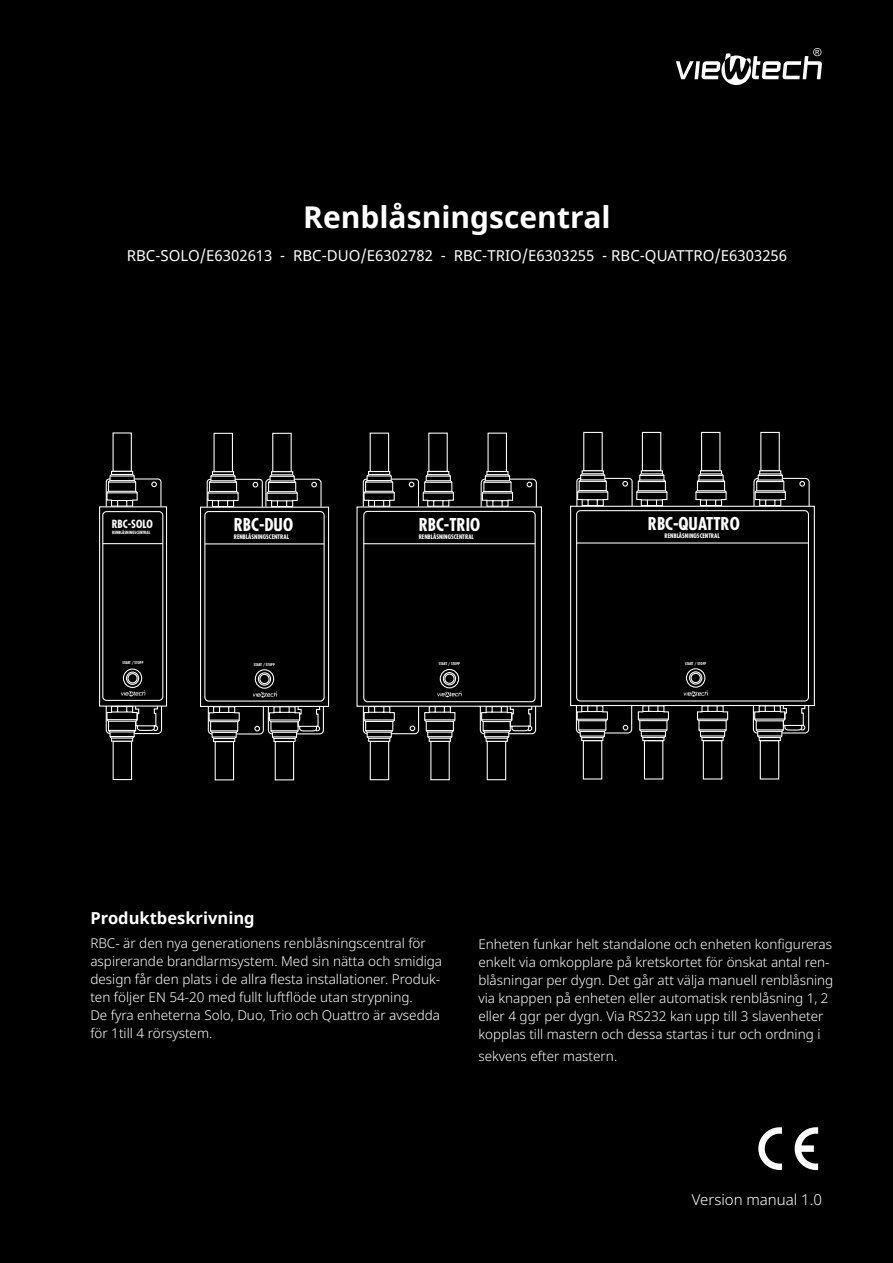
<style>
.page{position:relative;width:893px;height:1263px;background:#000}
.page>*{position:absolute;margin:0;border:0;box-sizing:border-box;transform-origin:0 0}
.t1{font:700 30px "Noto Sans";color:#fff}
.t2{font:700 condensed 17.25px "Futura Std";color:#fff}
.t3{font:700 16.5px "Noto Sans";color:#fff}
.t4{font:15px "Noto Sans";color:#fff}
.t5{font:300 15px "Noto Sans";color:#fff}
.t6{font:300 13.5px/18px "Noto Sans";color:#fff}
.t7{font:700 condensed 10.95px "Futura Std";color:#fff}
.t8{font:700 condensed 6.15px "Futura Std";color:#fff}
.t9{font:700 condensed 4.2px "Futura Std";color:#fff}
.t10{font:700 condensed 3.75px "Futura Std";color:#fff}
</style>
<div class="page">
<svg style="left:795px;top:1127px;width:23px;height:43px"></svg>
<svg style="left:758px;top:1127px;width:24px;height:43px"></svg>
<svg style="left:676px;top:48px;width:146px;height:37px"></svg>
<svg style="left:206px;top:432px;width:116px;height:74px"></svg>
<svg style="left:363px;top:432px;width:174px;height:73px"></svg>
<svg style="left:576px;top:431px;width:234px;height:299px"></svg>
<svg style="left:99px;top:506px;width:710px;height:275px"></svg>
<svg style="left:102px;top:432px;width:62px;height:310px"></svg>
<p class="t1" style="left:303px;top:196px;width:309px">Renblåsningscentral</p>
<p class="t4" style="left:127px;top:245px;width:662px">RBC-SOLO/E6302613 - RBC-DUO/E6302782 - RBC-TRIO/E6303255 - RBC-QUATTRO/E6303256</p>
<p class="t7" style="left:112px;top:518px;width:43px">RBC-SOLO</p>
<p class="t9" style="left:112px;top:529px;width:40px">RENBLÅSNINGSCENTRAL</p>
<p class="t10" style="left:122px;top:660px;width:23px">START / STOPP</p>
<p class="t2" style="left:234px;top:514px;width:61px">RBC-DUO</p>
<p class="t8" style="left:234px;top:533px;width:57px">RENBLÅSNINGSCENTRAL</p>
<p class="t10" style="left:254px;top:662px;width:23px">START / STOPP</p>
<p class="t2" style="left:419px;top:514px;width:63px">RBC-TRIO</p>
<p class="t8" style="left:419px;top:532px;width:57px">RENBLÅSNINGSCENTRAL</p>
<p class="t10" style="left:439px;top:662px;width:23px">START / STOPP</p>
<p class="t2" style="left:648px;top:513px;width:93px">RBC-QUATTRO</p>
<p class="t8" style="left:664px;top:532px;width:57px">RENBLÅSNINGSCENTRAL</p>
<p class="t10" style="left:685px;top:661px;width:23px">START / STOPP</p>
<p class="t3" style="left:90px;top:906px;width:166px">Produktbeskrivning</p>
<p class="t6" style="left:90px;top:934px;width:353px">RBC- är den nya generationens renblåsningscentral för aspirerande brandlarmsystem. Med sin nätta och smidiga design får den plats i de allra flesta installationer. Produk&shy;ten följer EN 54-20 med fullt luftflöde utan strypning.</p>
<p class="t6" style="left:90px;top:1006px;width:351px">De fyra enheterna Solo, Duo, Trio och Quattro är avsedda för 1till 4 rörsystem.</p>
<p class="t6" style="left:478px;top:936px;width:356px">Enheten funkar helt standalone och enheten konfigureras enkelt via omkopplare på kretskortet för önskat antal ren&shy;blåsningar per dygn. Det går att välja manuell renblåsning via knappen på enheten eller automatisk renblåsning 1, 2 eller 4 ggr per dygn. Via RS232 kan upp till 3 slavenheter kopplas till mastern och dessa startas i tur och ordning i</p>
<p class="t6" style="left:478px;top:1047px;width:140px">sekvens efter mastern.</p>
<p class="t5" style="left:692px;top:1189px;width:132px">Version manual 1.0</p>
</div>
